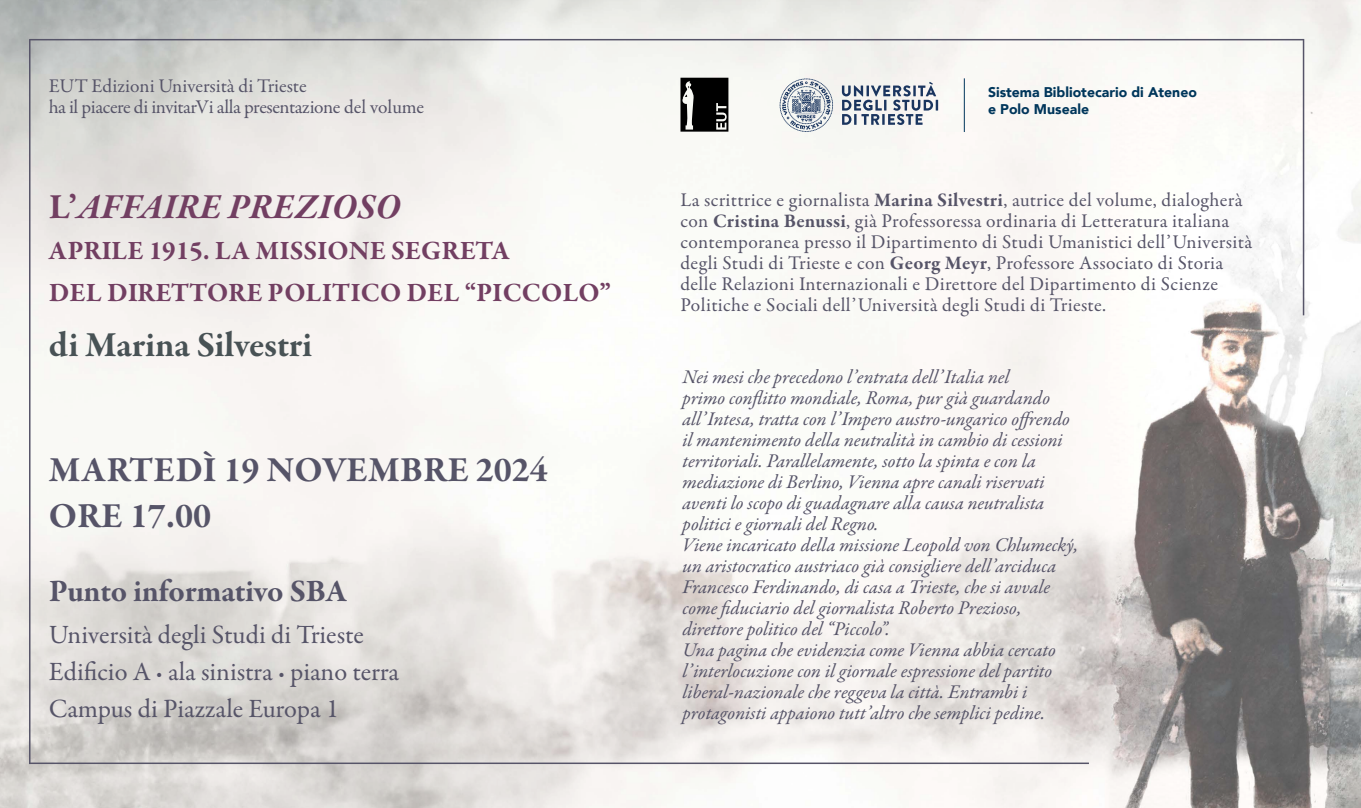
<style>
.page{position:relative;width:1361px;height:808px;background:#fff}
.page>*{position:absolute;margin:0;border:0;box-sizing:border-box;transform-origin:0 0}
.t1{font:700 36px/45.9px "Garamond Premr Pro";color:#565468}
.t2{font:italic 700 36px "Garamond Premr Pro";color:#723f62}
.t3{font:700 36px "Garamond Premr Pro";letter-spacing:-.005em;color:#485255}
.t4{font:700 31.8px "Garamond Premr Pro";letter-spacing:-.01em;color:#565468}
.t5{font:700 27px/41.4px "Garamond Premr Pro";color:#723f62}
.t6{font:26.55px/36.9px "Garamond Premr Pro";color:#565468}
.t7{font:italic 19.5px/21px "Garamond Premr Pro";letter-spacing:-.005em;color:#565468}
.t8{font:19.5px/21px "Garamond Premr Pro";letter-spacing:.015em;color:#565468}
.t9{font:19.5px/21px "Garamond Premr Pro";letter-spacing:-.015em;color:#565468}
.t10{font:900 14.1px/16.8px "Avenir";color:#00365b}
.s1{font-style:normal}
.s2{font-weight:700}
</style>
<div class="page">
<img style="left:0;top:0;width:1361px;height:808px">
<svg style="left:842px;top:82px;width:96px;height:43px"></svg>
<svg style="left:779px;top:78px;width:54px;height:54px"></svg>
<hr style="left:964px;top:78px;width:1px;height:54px;background:#00365b">
<svg style="left:680px;top:78px;width:48px;height:54px;background:#2c2d2c"></svg>
<hr style="left:30px;top:39px;width:1273px;height:1px;background:#565468">
<hr style="left:29px;top:39px;width:2px;height:725px;background:#565468">
<hr style="left:29px;top:762px;width:1060px;height:2px;background:#565468">
<hr style="left:1302px;top:39px;width:2px;height:276px;background:#565468">
<p class="t9" style="left:49px;top:76px;width:377px">EUT Edizioni Università di Trieste<br>ha il piacere di invitarVi alla presentazione del volume</p>
<h1 class="t2" style="left:49px;top:184px;width:353px"><span class="s1">L’</span>AFFAIRE PREZIOSO</h1>
<h3 class="t5" style="left:49px;top:230px;width:563px">APRILE 1915. LA MISSIONE SEGRETA<br>DEL DIRETTORE POLITICO DEL “PICCOLO”</h3>
<h1 class="t3" style="left:49px;top:323px;width:265px">di Marina Silvestri</h1>
<h1 class="t1" style="left:49px;top:447px;width:501px">MARTEDÌ 19 NOVEMBRE 2024<br>ORE 17.00</h1>
<h2 class="t4" style="left:49px;top:571px;width:300px">Punto informativo SBA</h2>
<h3 class="t6" style="left:49px;top:617px;width:352px">Università degli Studi di Trieste<br>Edificio A <span class="s2">·</span> ala sinistra <span class="s2">·</span> piano terra<br>Campus di Piazzale Europa 1</h3>
<p class="t10" style="left:988px;top:83px;width:210px">Sistema Bibliotecario di Ateneo e Polo Museale</p>
<p class="t8" style="left:680px;top:190px;width:573px">La scrittrice e giornalista <span class="s2">Marina Silvestri</span>, autrice del volume, dialogherà con <span class="s2">Cristina Benussi</span>, già Professoressa ordinaria di Letteratura italiana contemporanea presso il Dipartimento di Studi Umanistici dell’Università degli Studi di Trieste e con <span class="s2">Georg Meyr</span>, Professore Associato di Storia delle Relazioni Internazionali e Direttore del Dipartimento di Scienze Politiche e Sociali dell’Università degli Studi di Trieste.</p>
<p class="t7" style="left:682px;top:367px;width:397px">Nei mesi che precedono l’entrata dell’Italia nel<br>primo conflitto mondiale, Roma, pur già guardando all’Intesa, tratta con l’Impero austro-ungarico offrendo il mantenimento della neutralità in cambio di cessioni territoriali. Parallelamente, sotto la spinta e con la mediazione di Berlino, Vienna apre canali riservati aventi lo scopo di guadagnare alla causa neutralista politici e giornali del Regno.<br>Viene incaricato della missione Leopold von Chlumecký, un aristocratico austriaco già consigliere dell’arciduca Francesco Ferdinando, di casa a Trieste, che si avvale come fiduciario del giornalista Roberto Prezioso, direttore politico del “Piccolo”.<br>Una pagina che evidenzia come Vienna abbia cercato l’interlocuzione con il giornale espressione del partito liberal-nazionale che reggeva la città. Entrambi i protagonisti appaiono tutt’altro che semplici pedine.</p>
</div>
